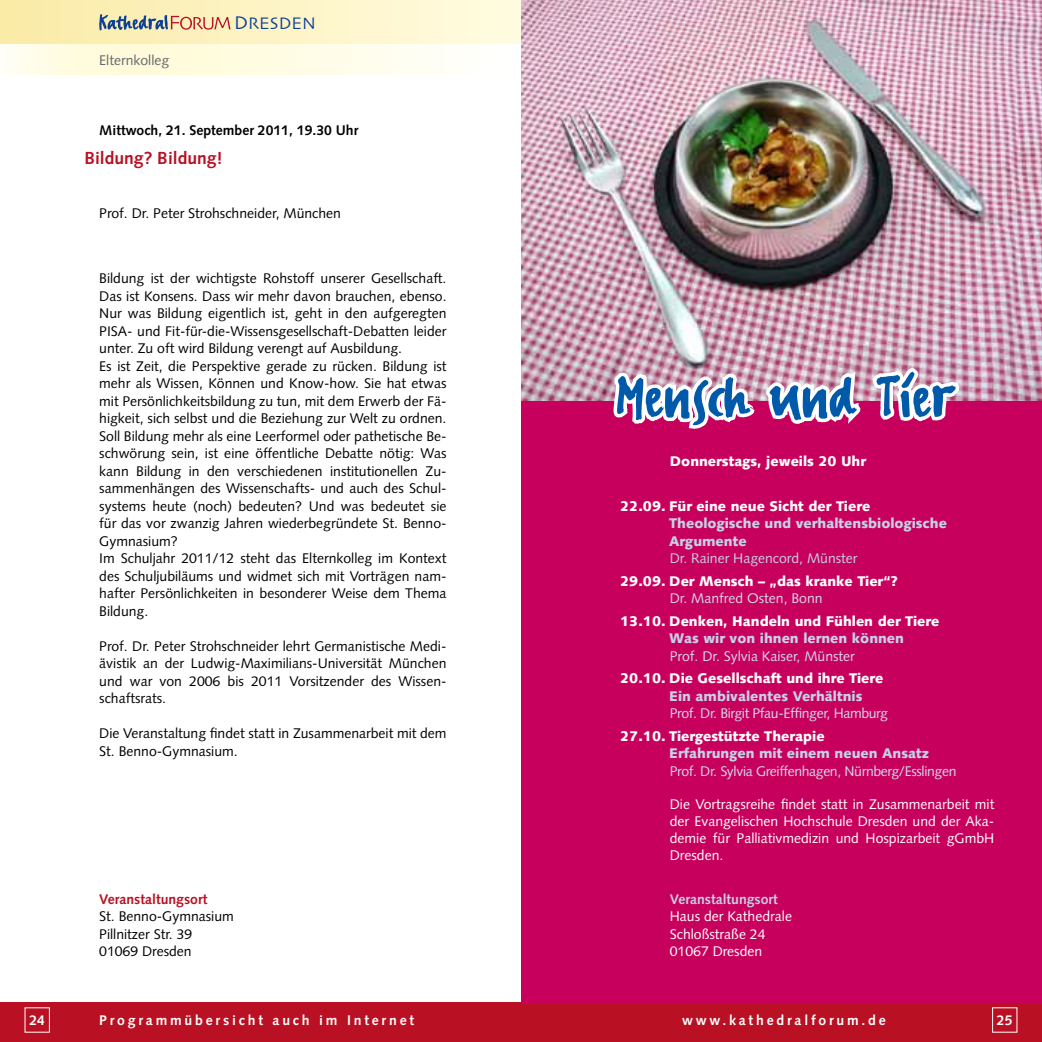
<style>
.page{position:relative;width:1042px;height:1042px;background:#fff}
.page>*{position:absolute;margin:0;border:0;box-sizing:border-box;transform-origin:0 0}
.t1{font:73.5px "FF Erikrighthand";color:#005aa9}
.t2{font:700 17.5px "Syntax";color:#b91023}
.t3{font:17.5px "Skia";color:#0e4096}
.t4{font:14px/17.5px "Syntax";color:#000}
.t5{font:14px/16.8px "Syntax";color:#fff}
.t6{font:900 14px "Syntax";color:#fff}
.t7{font:900 14px/17.5px "Syntax";color:#c6d0ea}
.t8{font:14px "Syntax";letter-spacing:-.025em;color:#d2daee}
.t9{font:700 14px "Syntax";letter-spacing:.2em;color:#fff}
.t10{font:14px "Syntax";color:#d2daee}
.t11{font:700 14px "Syntax";color:#000}
.t12{font:14px "Syntax";color:#c6d0ea}
.t13{font:700 14px "Syntax";color:#b91023}
.t14{font:700 14px "Syntax";color:#c6d0ea}
.t15{font:14px "Syntax";color:#68676c}
.s1{font-size:19.25px}
</style>
<div class="page">
<div style="left:521px;top:1002px;width:521px;height:40px;background:#b91023"></div>
<div style="left:0;top:1002px;width:521px;height:40px;background:#b91023"></div>
<div style="left:0;top:0;width:521px;height:45px;background:linear-gradient(to right,#faeba6,#fffce2)"></div>
<svg style="left:99px;top:14px;width:131px;height:17px;background:#c3b4a2"></svg>
<svg style="left:11px;top:45px;width:416px;height:29px;background:#fffce3"></svg>
<div style="left:521px;top:104px;width:521px;height:898px;background:#c8005d"></div>
<img style="left:521px;top:0;width:521px;height:400px">
<svg style="left:609px;top:364px;width:255px;height:65px"></svg>
<svg style="left:872px;top:362px;width:89px;height:60px;background:#e4b7cd"></svg>
<p class="t15" style="left:99px;top:52px;width:71px">Elternkolleg</p>
<p class="t3" style="left:234px;top:13px;width:83px"><span class="s1">D</span>RESDEN</p>
<p class="t11" style="left:99px;top:122px;width:261px">Mittwoch, 21. September 2011, 19.30 Uhr</p>
<p class="t2" style="left:84px;top:148px;width:140px">Bildung? Bildung!</p>
<p class="t4" style="left:99px;top:204px;width:243px">Prof. Dr. Peter Strohschneider, München</p>
<p class="t4" style="left:99px;top:270px;width:349px">Bildung ist der wichtigste Rohstoff unserer Gesellschaft.<br>Das ist Konsens. Dass wir mehr davon brauchen, ebenso.<br>Nur was Bildung eigentlich ist, geht in den aufgeregten PISA- und Fit-für-die-Wissensgesellschaft-Debatten leider unter. Zu oft wird Bildung verengt auf Ausbildung.<br>Es ist Zeit, die Perspektive gerade zu rücken. Bildung ist mehr als Wissen, Können und Know-how. Sie hat etwas mit Persönlichkeitsbildung zu tun, mit dem Erwerb der Fä&shy;higkeit, sich selbst und die Beziehung zur Welt zu ordnen.<br>Soll Bildung mehr als eine Leerformel oder pathetische Be&shy;schwörung sein, ist eine öffentliche Debatte nötig: Was kann Bildung in den verschiedenen institutionellen Zu&shy;sammenhängen des Wissenschafts- und auch des Schul&shy;systems heute (noch) bedeuten? Und was bedeutet sie für das vor zwanzig Jahren wiederbegründete St. Benno-Gymnasium?<br>Im Schuljahr 2011/12 steht das Elternkolleg im Kontext des Schuljubiläums und widmet sich mit Vorträgen nam&shy;hafter Persönlichkeiten in besonderer Weise dem Thema Bildung.</p>
<p class="t4" style="left:99px;top:637px;width:349px;text-align:justify">Prof. Dr. Peter Strohschneider lehrt Germanistische Medi&shy;ävistik an der Ludwig-Maximilians-Universität München und war von 2006 bis 2011 Vorsitzender des Wissen&shy;schaftsrats.</p>
<p class="t4" style="left:99px;top:725px;width:349px">Die Veranstaltung findet statt in Zusammenarbeit mit dem<br>St. Benno-Gymnasium.</p>
<p class="t13" style="left:99px;top:891px;width:110px">Veranstaltungsort</p>
<p class="t4" style="left:99px;top:907px;width:136px">St. Benno-Gymnasium<br>Pillnitzer Str. 39<br>01069 Dresden</p>
<h1 class="t1" style="left:614px;top:351px;width:339px">Mensch und Tier</h1>
<p class="t6" style="left:670px;top:453px;width:198px">Donnerstags, jeweils 20 Uhr</p>
<p class="t6" style="left:620px;top:498px;width:252px">22.09. Für eine neue Sicht der Tiere</p>
<p class="t7" style="left:669px;top:515px;width:279px">Theologische und verhaltensbiologische<br>Argumente</p>
<p class="t12" style="left:670px;top:550px;width:189px">Dr. Rainer Hagencord, Münster</p>
<p class="t6" style="left:620px;top:572px;width:279px">29.09. Der Mensch – „das kranke Tier“?</p>
<p class="t10" style="left:670px;top:590px;width:154px">Dr. Manfred Osten, Bonn</p>
<p class="t6" style="left:620px;top:612px;width:321px">13.10. Denken, Handeln und Fühlen der Tiere</p>
<p class="t7" style="left:669px;top:630px;width:236px">Was wir von ihnen lernen können</p>
<p class="t10" style="left:670px;top:647px;width:187px">Prof. Dr. Sylvia Kaiser, Münster</p>
<p class="t6" style="left:620px;top:670px;width:265px">20.10. Die Gesellschaft und ihre Tiere</p>
<p class="t7" style="left:669px;top:687px;width:195px">Ein ambivalentes Verhältnis</p>
<p class="t8" style="left:670px;top:705px;width:220px">Prof. Dr. Birgit Pfau-Effinger, Hamburg</p>
<p class="t6" style="left:620px;top:727px;width:206px">27.10. Tiergestützte Therapie</p>
<p class="t7" style="left:669px;top:744px;width:261px">Erfahrungen mit einem neuen Ansatz</p>
<p class="t8" style="left:670px;top:762px;width:288px">Prof. Dr. Sylvia Greiffenhagen, Nürnberg/Esslingen</p>
<p class="t5" style="left:670px;top:796px;width:326px;text-align:justify">Die Vortragsreihe findet statt in Zusammenarbeit mit der Evangelischen Hochschule Dresden und der Aka&shy;demie für Palliativmedizin und Hospizarbeit gGmbH Dresden.</p>
<p class="t14" style="left:670px;top:891px;width:110px">Veranstaltungsort</p>
<p class="t5" style="left:670px;top:907px;width:124px;line-height:17.5px">Haus der Kathedrale<br>Schloßstraße 24<br>01067 Dresden</p>
<p class="t9" style="left:29px;top:1012px;width:17px">24</p>
<p class="t9" style="left:99px;top:1012px;width:316px">Programmübersicht auch im Internet</p>
<p class="t9" style="left:682px;top:1012px;width:205px">www.kathedralforum.de</p>
<p class="t9" style="left:997px;top:1012px;width:17px">25</p>
</div>
